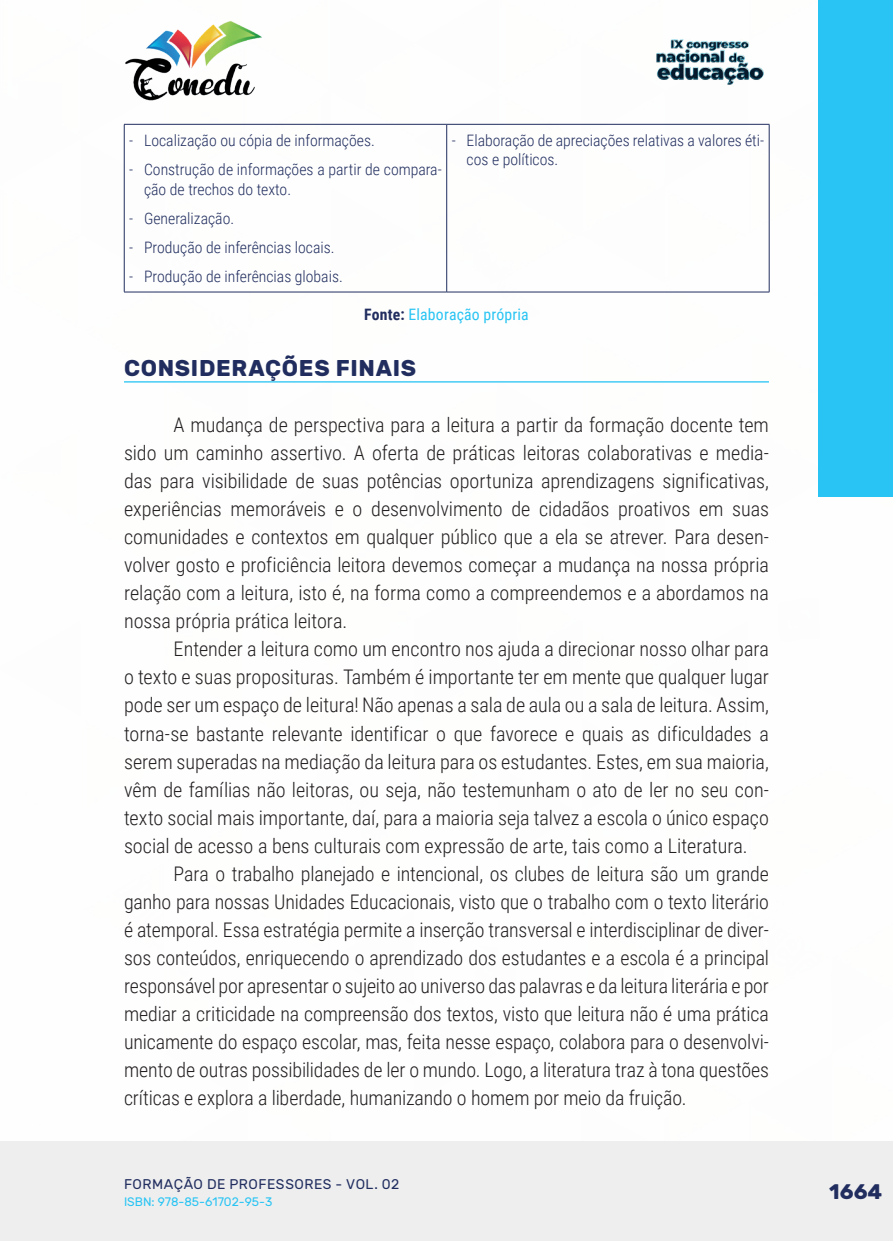
<style>
.page{position:relative;width:893px;height:1241px;background:#fff}
.page>*{position:absolute;margin:0;border:0;box-sizing:border-box;transform-origin:0 0}
._10_SUBTITULO{font:700 22.75px "Rubik";letter-spacing:.03em;color:#202d5e}
.t1{font:700 21px "Rubik";color:#202d5e}
._9_CORPO{font:300 20.12px/28px "Roboto Condensed";color:#231f20;text-align:justify}
._20_CELULAS{font:300 15.75px/19.2px "Roboto Condensed";color:#202d5e}
._15_FONTES{font:15.75px "Roboto Condensed";letter-spacing:.015em;color:#29c4f3}
.t2{font:14px "Rubik";letter-spacing:.035em;color:#202d5e}
.t3{font:12.25px "Rubik";color:#29c4f3}
.s1{font-weight:700;color:#202d5e}
</style>
<div class="page">
<div style="left:0;top:1141px;width:893px;height:99px;background:#eeeeef"></div>
<div style="left:819px;top:0;width:74px;height:496px;background:#29c4f3"></div>
<img style="left:125px;top:20px;width:137px;height:81px">
<img style="left:656px;top:39px;width:108px;height:46px">
<hr style="left:124px;top:381px;width:645px;height:1px;background:#29c4f3">
<hr style="left:124px;top:124px;width:323px;height:1px;background:#202d5e">
<hr style="left:124px;top:124px;width:1px;height:168px;background:#202d5e">
<hr style="left:447px;top:124px;width:322px;height:1px;background:#202d5e">
<hr style="left:446px;top:124px;width:1px;height:168px;background:#202d5e">
<hr style="left:769px;top:124px;width:1px;height:168px;background:#202d5e">
<hr style="left:124px;top:292px;width:323px;height:1px;background:#202d5e">
<hr style="left:447px;top:292px;width:322px;height:1px;background:#202d5e">
<p class="_20_CELULAS" style="left:129px;top:130px;width:247px">- Localização ou cópia de informações.</p>
<p class="_20_CELULAS" style="left:144px;top:159px;width:299px;text-indent:-15px">- Construção de informações a partir de compara&shy;ção de trechos do texto.</p>
<p class="_20_CELULAS" style="left:129px;top:208px;width:106px">- Generalização.</p>
<p class="_20_CELULAS" style="left:129px;top:237px;width:207px">- Produção de inferências locais.</p>
<p class="_20_CELULAS" style="left:129px;top:266px;width:215px">- Produção de inferências globais.</p>
<p class="_20_CELULAS" style="left:467px;top:130px;width:299px;text-indent:-15px">- Elaboração de apreciações relativas a valores éti&shy;cos e políticos.</p>
<p class="_15_FONTES" style="left:364px;top:303px;width:166px"><span class="s1">Fonte:</span> Elaboração própria</p>
<p class="_10_SUBTITULO" style="left:124px;top:355px;width:294px">CONSIDERAÇÕES FINAIS</p>
<p class="_9_CORPO" style="left:124px;top:410px;width:646px;text-indent:50px">A mudança de perspectiva para a leitura a partir da formação docente tem sido um caminho assertivo. A oferta de práticas leitoras colaborativas e media&shy;das para visibilidade de suas potências oportuniza aprendizagens significativas, experiências memoráveis e o desenvolvimento de cidadãos proativos em suas comunidades e contextos em qualquer público que a ela se atrever. Para desen&shy;volver gosto e proficiência leitora devemos começar a mudança na nossa própria relação com a leitura, isto é, na forma como a compreendemos e a abordamos na nossa própria prática leitora.</p>
<p class="_9_CORPO" style="left:124px;top:634px;width:646px;text-indent:50px">Entender a leitura como um encontro nos ajuda a direcionar nosso olhar para o texto e suas proposituras. Também é importante ter em mente que qualquer lugar pode ser um espaço de leitura! Não apenas a sala de aula ou a sala de leitura. Assim, torna-se bastante relevante identificar o que favorece e quais as dificuldades a serem superadas na mediação da leitura para os estudantes. Estes, em sua maioria, vêm de famílias não leitoras, ou seja, não testemunham o ato de ler no seu con&shy;texto social mais importante, daí, para a maioria seja talvez a escola o único espaço social de acesso a bens culturais com expressão de arte, tais como a Literatura.</p>
<p class="_9_CORPO" style="left:124px;top:858px;width:647px;text-indent:50px">Para o trabalho planejado e intencional, os clubes de leitura são um grande ganho para nossas Unidades Educacionais, visto que o trabalho com o texto literário é atemporal. Essa estratégia permite a inserção transversal e interdisciplinar de diver&shy;sos conteúdos, enriquecendo o aprendizado dos estudantes e a escola é a principal responsável por apresentar o sujeito ao universo das palavras e da leitura literária e por mediar a criticidade na compreensão dos textos, visto que leitura não é uma prática unicamente do espaço escolar, mas, feita nesse espaço, colabora para o desenvolvi&shy;mento de outras possibilidades de ler o mundo. Logo, a literatura traz à tona questões críticas e explora a liberdade, humanizando o homem por meio da fruição.</p>
<p class="t2" style="left:124px;top:1175px;width:277px">FORMAÇÃO DE PROFESSORES - VOL. 02</p>
<p class="t3" style="left:124px;top:1194px;width:150px">ISBN: 978-85-61702-95-3</p>
<p class="t1" style="left:829px;top:1179px;width:55px">1664</p>
</div>
